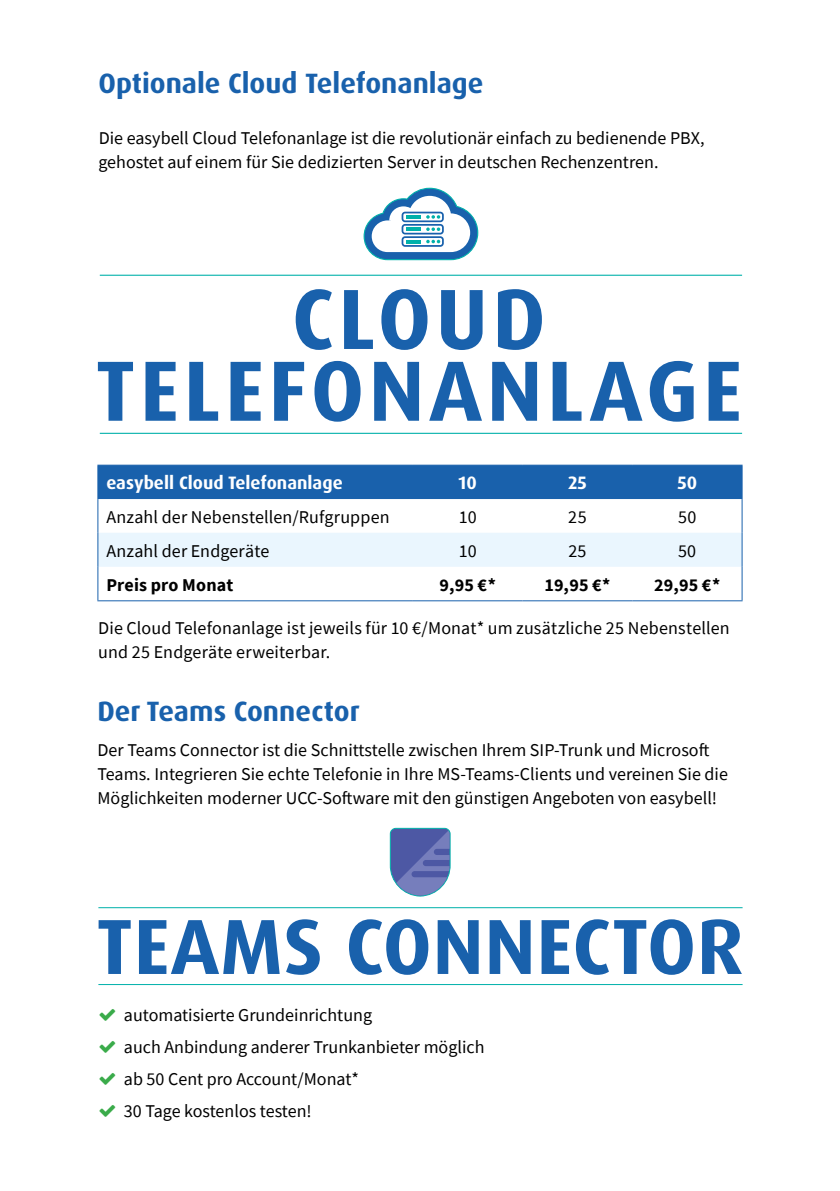
<style>
.page{position:relative;width:840px;height:1191px;background:#fff}
.page>*{position:absolute;margin:0;border:0;box-sizing:border-box;transform-origin:0 0}
.t1{font:700 28px "Dax OT";color:#1961ac}
.t2{font:18px/24px "Source Sans Pro";color:#000}
.t3{font:700 18px "Source Sans Pro";letter-spacing:.01em;color:#000}
.t4{font:700 18px "Dax OT";color:#fff}
</style>
<div class="page">
<div style="left:98px;top:466px;width:643px;height:33px;background:#1961ac"></div>
<div style="left:98px;top:533px;width:643px;height:34px;background:#eaf6fe"></div>
<hr style="left:97px;top:466px;width:1px;height:33px;background:#1961ac">
<hr style="left:741px;top:466px;width:1px;height:33px;background:#1961ac">
<hr style="left:97px;top:499px;width:1px;height:34px;background:#1961ac">
<hr style="left:741px;top:499px;width:1px;height:34px;background:#1961ac">
<hr style="left:97px;top:533px;width:1px;height:34px;background:#1961ac">
<hr style="left:741px;top:533px;width:1px;height:34px;background:#1961ac">
<hr style="left:97px;top:567px;width:1px;height:33px;background:#1961ac">
<hr style="left:741px;top:567px;width:1px;height:33px;background:#1961ac">
<hr style="left:97px;top:465px;width:315px;height:1px;background:#1961ac">
<hr style="left:412px;top:465px;width:110px;height:1px;background:#1961ac">
<hr style="left:632px;top:465px;width:110px;height:1px;background:#1961ac">
<hr style="left:522px;top:465px;width:110px;height:1px;background:#1961ac">
<hr style="left:97px;top:600px;width:315px;height:1px;background:#1961ac">
<hr style="left:412px;top:600px;width:110px;height:1px;background:#1961ac">
<hr style="left:522px;top:600px;width:110px;height:1px;background:#1961ac">
<hr style="left:632px;top:600px;width:110px;height:1px;background:#1961ac">
<hr style="left:100px;top:275px;width:641px;height:1px;background:#00b1aa">
<hr style="left:100px;top:433px;width:641px;height:1px;background:#00b1aa">
<svg style="left:295px;top:289px;width:36px;height:61px"></svg>
<svg style="left:344px;top:290px;width:29px;height:59px"></svg>
<svg style="left:381px;top:289px;width:46px;height:61px"></svg>
<svg style="left:441px;top:290px;width:41px;height:60px"></svg>
<svg style="left:498px;top:289px;width:43px;height:61px"></svg>
<svg style="left:98px;top:362px;width:35px;height:59px"></svg>
<svg style="left:145px;top:362px;width:30px;height:59px"></svg>
<svg style="left:189px;top:362px;width:29px;height:59px"></svg>
<svg style="left:230px;top:362px;width:30px;height:59px"></svg>
<svg style="left:274px;top:362px;width:30px;height:59px"></svg>
<svg style="left:314px;top:361px;width:46px;height:61px"></svg>
<svg style="left:374px;top:362px;width:45px;height:59px"></svg>
<svg style="left:429px;top:362px;width:52px;height:59px"></svg>
<svg style="left:492px;top:362px;width:44px;height:59px"></svg>
<svg style="left:552px;top:362px;width:29px;height:59px"></svg>
<svg style="left:589px;top:362px;width:53px;height:59px"></svg>
<svg style="left:649px;top:361px;width:44px;height:61px"></svg>
<svg style="left:708px;top:362px;width:30px;height:59px"></svg>
<svg style="left:363px;top:188px;width:115px;height:72px"></svg>
<hr style="left:98px;top:907px;width:644px;height:1px;background:#00b1aa">
<hr style="left:98px;top:984px;width:644px;height:1px;background:#00b1aa">
<svg style="left:98px;top:920px;width:33px;height:54px"></svg>
<svg style="left:139px;top:920px;width:140px;height:54px"></svg>
<svg style="left:286px;top:919px;width:33px;height:55px"></svg>
<svg style="left:349px;top:919px;width:79px;height:55px"></svg>
<svg style="left:437px;top:920px;width:41px;height:54px"></svg>
<svg style="left:489px;top:920px;width:41px;height:54px"></svg>
<svg style="left:541px;top:920px;width:27px;height:54px"></svg>
<svg style="left:575px;top:919px;width:33px;height:55px"></svg>
<svg style="left:614px;top:919px;width:78px;height:55px"></svg>
<svg style="left:702px;top:919px;width:39px;height:55px"></svg>
<svg style="left:389px;top:828px;width:61px;height:68px;background:#6979b5"></svg>
<h1 class="t1" style="left:98px;top:65px;width:386px">Optionale Cloud Telefonanlage</h1>
<p class="t2" style="left:98px;top:126px;width:607px">Die easybell Cloud Telefonanlage ist die revolutionär einfach zu bedienende PBX, gehostet auf einem für Sie dedizierten Server in deutschen Rechenzentren.</p>
<p class="t4" style="left:106px;top:471px;width:238px">easybell Cloud Telefonanlage</p>
<p class="t4" style="left:458px;top:471px;width:20px">10</p>
<p class="t4" style="left:568px;top:471px;width:20px">25</p>
<p class="t4" style="left:677px;top:471px;width:21px">50</p>
<p class="t2" style="left:106px;top:504px;width:284px">Anzahl der Nebenstellen/Rufgruppen</p>
<p class="t2" style="left:458px;top:504px;width:19px">10</p>
<p class="t2" style="left:568px;top:504px;width:20px">25</p>
<p class="t2" style="left:677px;top:504px;width:20px">50</p>
<p class="t2" style="left:106px;top:538px;width:164px">Anzahl der Endgeräte</p>
<p class="t2" style="left:458px;top:538px;width:19px">10</p>
<p class="t2" style="left:568px;top:538px;width:19px">25</p>
<p class="t2" style="left:678px;top:538px;width:19px">50</p>
<p class="t3" style="left:106px;top:572px;width:128px">Preis pro Monat</p>
<p class="t3" style="left:439px;top:572px;width:58px">9,95 €*</p>
<p class="t3" style="left:544px;top:572px;width:67px">19,95 €*</p>
<p class="t3" style="left:653px;top:572px;width:68px">29,95 €*</p>
<p class="t2" style="left:98px;top:616px;width:632px">Die Cloud Telefonanlage ist jeweils für 10 €/Monat* um zusätzliche 25 Nebenstellen und 25 Endgeräte erweiterbar.</p>
<h1 class="t1" style="left:97px;top:693px;width:264px">Der Teams Connector</h1>
<p class="t2" style="left:97px;top:738px;width:631px">Der Teams Connector ist die Schnittstelle zwischen Ihrem SIP-Trunk und Microsoft<br>Teams. Integrieren Sie echte Telefonie in Ihre MS-Teams-Clients und vereinen Sie die<br>Möglichkeiten moderner UCC-Software mit den günstigen Angeboten von easybell!</p>
<p class="t2" style="left:124px;top:998px;width:362px;line-height:32px">automatisierte Grundeinrichtung<br>auch Anbindung anderer Trunkanbieter möglich ab 50 Cent pro Account/Monat*<br>30 Tage kostenlos testen!</p>
</div>
